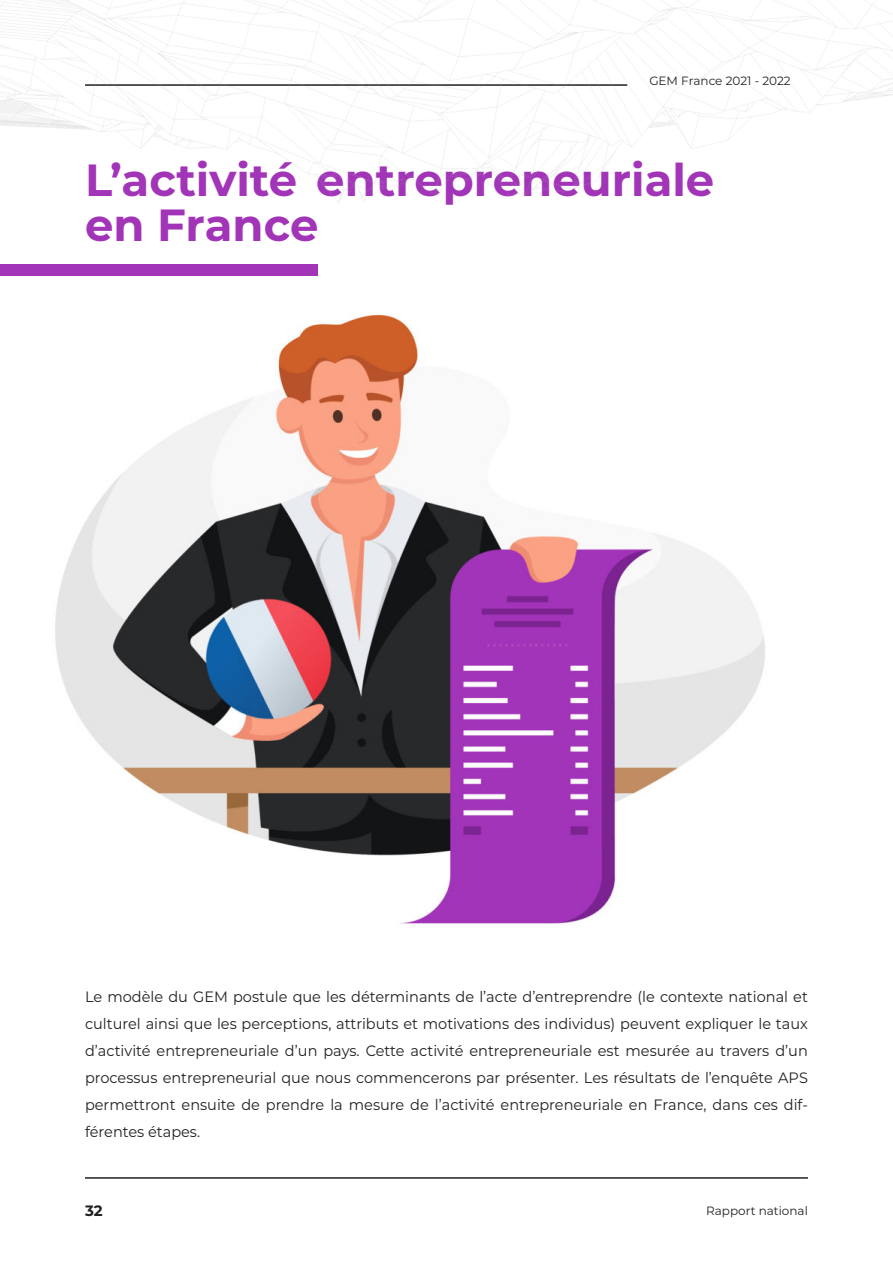
<style>
.page{position:relative;width:893px;height:1263px;background:#fff}
.page>*{position:absolute;margin:0;border:0;box-sizing:border-box;transform-origin:0 0}
.t1{font:700 45px/45px "Montserrat";color:#a234b8}
.t2{font:15px/27px "Montserrat";color:#231f20;text-align:justify}
.t3{font:700 15px "Montserrat";color:#231f20}
.t4{font:12px "Montserrat";color:#231f20}
</style>
<div class="page">
<hr style="left:85px;top:1177px;width:723px;height:2px;background:#231f20">
<img style="left:0;top:275px;width:765px;height:649px">
<div style="left:0;top:264px;width:318px;height:11px;background:#a234b8"></div>
<img style="left:0;top:0;width:893px;height:203px">
<p class="t4" style="left:649px;top:76px;width:143px">GEM France 2021 - 2022</p>
<h1 class="t1" style="left:85px;top:158px;width:631px">L’activité entrepreneuriale en France</h1>
<p class="t2" style="left:85px;top:984px;width:724px">Le modèle du GEM postule que les déterminants de l’acte d’entreprendre (le contexte national et culturel ainsi que les perceptions, attributs et motivations des individus) peuvent expliquer le taux d’activité entrepreneuriale d’un pays. Cette activité entrepreneuriale est mesurée au travers d’un processus entrepreneurial que nous commencerons par présenter. Les résultats de l’enquête APS permettront ensuite de prendre la mesure de l’activité entrepreneuriale en France, dans ces dif&shy;férentes étapes.</p>
<p class="t3" style="left:85px;top:1203px;width:19px">32</p>
<p class="t4" style="left:706px;top:1206px;width:103px">Rapport national</p>
</div>
